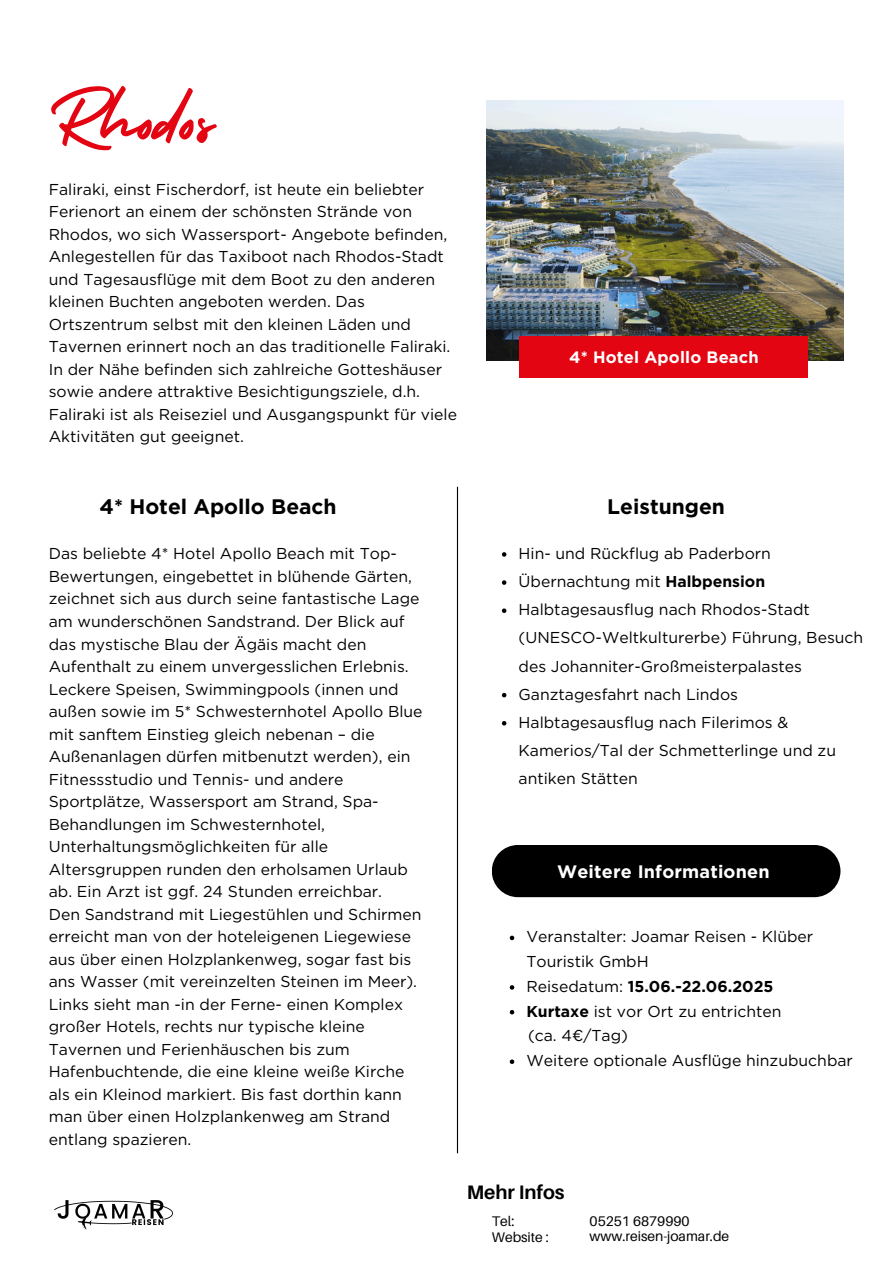
<style>
.page{position:relative;width:894px;height:1264px;background:#fff}
.page>*{position:absolute;margin:0;border:0;box-sizing:border-box;transform-origin:0 0}
.t1{font:82.5px "Holiday";color:#e30512}
.t2{font:700 21px "Gotham";color:#000}
.t3{font:700 19.5px "Aileron";color:#000}
.t4{font:700 18px "Gotham";letter-spacing:.01em;color:#fff}
.t5{font:700 16.5px "Gotham";letter-spacing:.01em;color:#fff}
.t6{font:15.75px/22.5px "Gotham";color:#000}
.t7{font:700 15.75px "Gotham";color:#000}
.t8{font:13.95px "Aileron";color:#000}
.s1{font-weight:700}
.s2{font-weight:400}
</style>
<div class="page">
<hr style="left:457px;top:487px;width:1px;height:666px;background:#000">
<div style="left:491px;top:845px;width:349px;height:52px;background:#000;border-radius:26px"></div>
<img style="left:54px;top:1200px;width:118px;height:30px">
<svg style="left:509px;top:935px;width:5px;height:5px"></svg>
<svg style="left:509px;top:985px;width:5px;height:4px"></svg>
<svg style="left:509px;top:1010px;width:5px;height:4px"></svg>
<svg style="left:509px;top:1059px;width:5px;height:4px"></svg>
<img style="left:486px;top:101px;width:356px;height:260px">
<div style="left:519px;top:336px;width:289px;height:42px;background:#e30512"></div>
<svg style="left:501px;top:552px;width:5px;height:4px"></svg>
<svg style="left:501px;top:580px;width:5px;height:5px"></svg>
<svg style="left:501px;top:608px;width:5px;height:5px"></svg>
<svg style="left:501px;top:693px;width:5px;height:4px"></svg>
<svg style="left:501px;top:721px;width:5px;height:4px"></svg>
<h2 class="t1" style="left:49px;top:57px;width:167px">Rhodos</h2>
<p class="t6" style="left:49px;top:178px;width:409px">Faliraki, einst Fischerdorf, ist heute ein beliebter Ferienort an einem der schönsten Strände von Rhodos, wo sich Wassersport- Angebote befinden, Anlegestellen für das Taxiboot nach Rhodos-Stadt und Tagesausflüge mit dem Boot zu den anderen kleinen Buchten angeboten werden. Das Ortszentrum selbst mit den kleinen Läden und Tavernen erinnert noch an das traditionelle Faliraki.<br>In der Nähe befinden sich zahlreiche Gotteshäuser sowie andere attraktive Besichtigungsziele, d.h.<br>Faliraki ist als Reiseziel und Ausgangspunkt für viele Aktivitäten gut geeignet.</p>
<p class="t5" style="left:569px;top:347px;width:191px">4* Hotel Apollo Beach</p>
<p class="t2" style="left:99px;top:494px;width:238px">4* Hotel Apollo Beach</p>
<p class="t2" style="left:607px;top:494px;width:119px">Leistungen</p>
<p class="t6" style="left:49px;top:542px;width:375px">Das beliebte 4* Hotel Apollo Beach mit Top-Bewertungen, eingebettet in blühende Gärten, zeichnet sich aus durch seine fantastische Lage am wunderschönen Sandstrand. Der Blick auf das mystische Blau der Ägäis macht den Aufenthalt zu einem unvergesslichen Erlebnis.<br>Leckere Speisen, Swimmingpools (innen und außen sowie im 5* Schwesternhotel Apollo Blue mit sanftem Einstieg gleich nebenan – die Außenanlagen dürfen mitbenutzt werden), ein Fitnessstudio und Tennis- und andere Sportplätze, Wassersport am Strand, Spa-Behandlungen im Schwesternhotel, Unterhaltungsmöglichkeiten für alle Altersgruppen runden den erholsamen Urlaub ab. Ein Arzt ist ggf. 24 Stunden erreichbar.<br>Den Sandstrand mit Liegestühlen und Schirmen erreicht man von der hoteleigenen Liegewiese aus über einen Holzplankenweg, sogar fast bis ans Wasser (mit vereinzelten Steinen im Meer).<br>Links sieht man -in der Ferne- einen Komplex großer Hotels, rechts nur typische kleine Tavernen und Ferienhäuschen bis zum Hafenbuchtende, die eine kleine weiße Kirche als ein Kleinod markiert. Bis fast dorthin kann man über einen Holzplankenweg am Strand entlang spazieren.</p>
<p class="t3" style="left:466px;top:1179px;width:99px">Mehr Infos</p>
<h3 class="t8" style="left:491px;top:1212px;width:24px">Tel:</h3>
<p class="t8" style="left:491px;top:1228px;width:59px">Website :</p>
<h2 class="t6" style="left:518px;top:542px;width:254px">Hin- und Rückflug ab Paderborn</h2>
<p class="t6" style="left:518px;top:570px;width:248px">Übernachtung mit <span class="s1">Halbpension</span></p>
<p class="t6" style="left:518px;top:595px;width:346px;line-height:28.2px">Halbtagesausflug nach Rhodos-Stadt (UNESCO-Weltkulturerbe) Führung, Besuch des Johanniter-Großmeisterpalastes</p>
<p class="t6" style="left:518px;top:682px;width:221px">Ganztagesfahrt nach Lindos</p>
<p class="t6" style="left:518px;top:708px;width:319px;line-height:28.2px">Halbtagesausflug nach Filerimos &amp;<br>Kamerios/Tal der Schmetterlinge und zu antiken Stätten</p>
<h1 class="t4" style="left:557px;top:860px;width:214px">Weitere Informationen</h1>
<p class="t6" style="left:526px;top:924px;width:288px;line-height:24.8px">Veranstalter: Joamar Reisen - Klüber<br>Touristik GmbH</p>
<h3 class="t7" style="left:526px;top:976px;width:248px"><span class="s2">Reisedatum:</span> 15.06.-22.06.2025</h3>
<h2 class="t6" style="left:526px;top:999px;width:256px"><span class="s1">Kurtaxe</span> ist vor Ort zu entrichten</h2>
<h4 class="t6" style="left:528px;top:1024px;width:101px">(ca. 4€/Tag)</h4>
<p class="t6" style="left:526px;top:1049px;width:328px">Weitere optionale Ausflüge hinzubuchbar</p>
<p class="t8" style="left:589px;top:1212px;width:101px">05251 6879990</p>
<p class="t8" style="left:589px;top:1226px;width:141px">www.reisen-joamar.de</p>
</div>
